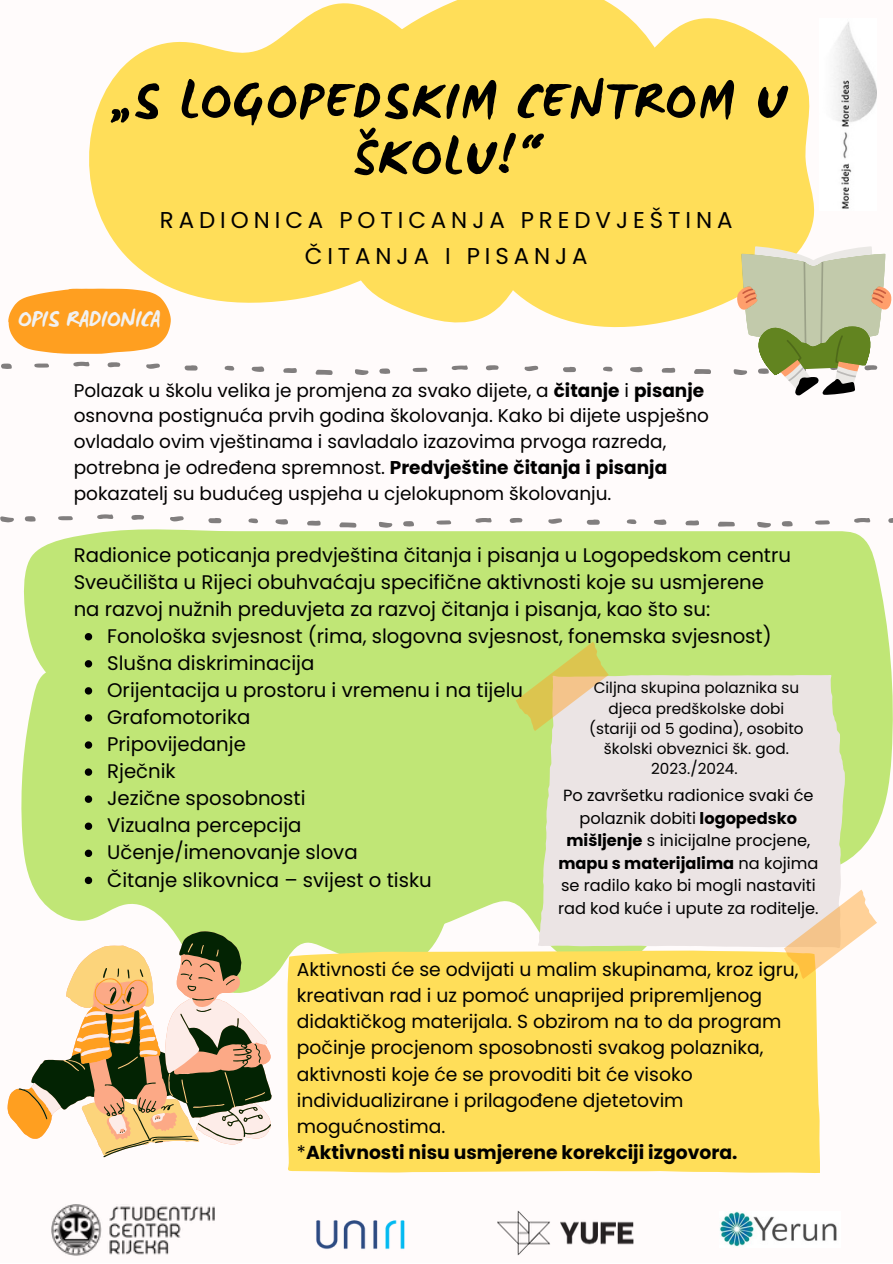
<style>
.page{position:relative;width:893px;height:1264px;background:#fff}
.page>*{position:absolute;margin:0;border:0;box-sizing:border-box;transform-origin:0 0}
.t1{font:700 54.3px/56.2px "WC Mano Negra Bta";letter-spacing:.045em;color:#000;text-align:center}
.t2{font:700 24px "WC Mano Negra Bta";color:#f1f1f1}
.t3{font:22.95px/36px "Poppins";letter-spacing:.215em;color:#000;text-align:center}
.t4{font:19.65px/27px "Poppins";color:#000}
.t5{font:18.75px/26.1px "Poppins";color:#000}
.t6{font:18.45px/25.8px "Poppins";color:#000}
.t7{font:16.2px/22.5px "Poppins";color:#000;text-align:center}
.t8{font:15.3px/20.2px "Poppins";color:#000;text-align:center}
.s1{font-weight:700}
</style>
<div class="page">
<div style="left:0;top:0;width:892px;height:1262px;background:#fffbfb"></div>
<div style="left:24px;top:529px;width:868px;height:334px;background:#c0e676"></div>
<div style="left:21px;top:668px;width:642px;height:310px;background:#c0e676"></div>
<div style="left:287px;top:950px;width:532px;height:223px;background:#ffde59"></div>
<svg style="left:35px;top:32px;width:252px;height:339px;fill:#ffde59"></svg>
<div style="left:287px;top:17px;width:19px;height:284px;background:#ffde59"></div>
<svg style="left:306px;top:0;width:571px;height:373px;fill:#ffde59"></svg>
<svg style="left:85px;top:633px;width:7px;height:7px"></svg>
<svg style="left:85px;top:660px;width:7px;height:7px"></svg>
<svg style="left:85px;top:687px;width:7px;height:7px"></svg>
<svg style="left:85px;top:714px;width:7px;height:7px"></svg>
<svg style="left:85px;top:741px;width:7px;height:7px"></svg>
<svg style="left:85px;top:768px;width:7px;height:7px"></svg>
<svg style="left:85px;top:795px;width:7px;height:7px"></svg>
<svg style="left:85px;top:822px;width:7px;height:8px"></svg>
<svg style="left:85px;top:849px;width:7px;height:8px"></svg>
<svg style="left:85px;top:876px;width:7px;height:8px"></svg>
<div style="left:537px;top:674px;width:307px;height:275px;background:#ebe4e4"></div>
<svg style="left:515px;top:641px;width:93px;height:90px;background:#d8d887"></svg>
<svg style="left:783px;top:889px;width:94px;height:90px"></svg>
<svg style="left:8px;top:1088px;width:11px;height:40px"></svg>
<svg style="left:19px;top:931px;width:253px;height:226px"></svg>
<svg style="left:315px;top:370px;width:18px;height:5px"></svg>
<svg style="left:73px;top:362px;width:17px;height:4px"></svg>
<svg style="left:184px;top:365px;width:14px;height:5px"></svg>
<svg style="left:283px;top:368px;width:14px;height:5px"></svg>
<svg style="left:251px;top:366px;width:13px;height:6px"></svg>
<svg style="left:34px;top:363px;width:15px;height:4px"></svg>
<svg style="left:146px;top:363px;width:14px;height:6px"></svg>
<svg style="left:107px;top:362px;width:13px;height:5px"></svg>
<svg style="left:1px;top:363px;width:11px;height:6px"></svg>
<svg style="left:224px;top:365px;width:10px;height:5px"></svg>
<svg style="left:693px;top:369px;width:18px;height:5px"></svg>
<svg style="left:451px;top:365px;width:17px;height:5px"></svg>
<svg style="left:354px;top:369px;width:15px;height:6px"></svg>
<svg style="left:562px;top:367px;width:14px;height:5px"></svg>
<svg style="left:661px;top:367px;width:14px;height:6px"></svg>
<svg style="left:630px;top:366px;width:12px;height:6px"></svg>
<svg style="left:412px;top:367px;width:15px;height:5px"></svg>
<svg style="left:524px;top:366px;width:14px;height:5px"></svg>
<svg style="left:485px;top:365px;width:13px;height:5px"></svg>
<svg style="left:379px;top:368px;width:11px;height:6px"></svg>
<svg style="left:603px;top:366px;width:9px;height:5px"></svg>
<svg style="left:339px;top:522px;width:17px;height:5px"></svg>
<svg style="left:97px;top:514px;width:16px;height:5px"></svg>
<svg style="left:0;top:516px;width:14px;height:6px"></svg>
<svg style="left:208px;top:518px;width:14px;height:5px"></svg>
<svg style="left:307px;top:520px;width:14px;height:5px"></svg>
<svg style="left:275px;top:519px;width:13px;height:5px"></svg>
<svg style="left:58px;top:516px;width:15px;height:4px"></svg>
<svg style="left:170px;top:516px;width:14px;height:6px"></svg>
<svg style="left:131px;top:515px;width:13px;height:5px"></svg>
<svg style="left:25px;top:516px;width:11px;height:5px"></svg>
<svg style="left:248px;top:518px;width:10px;height:5px"></svg>
<svg style="left:718px;top:521px;width:17px;height:6px"></svg>
<svg style="left:475px;top:518px;width:16px;height:5px"></svg>
<svg style="left:378px;top:521px;width:14px;height:7px"></svg>
<svg style="left:586px;top:519px;width:14px;height:6px"></svg>
<svg style="left:685px;top:520px;width:14px;height:5px"></svg>
<svg style="left:654px;top:519px;width:12px;height:6px"></svg>
<svg style="left:436px;top:520px;width:15px;height:4px"></svg>
<svg style="left:548px;top:518px;width:14px;height:6px"></svg>
<svg style="left:509px;top:518px;width:13px;height:5px"></svg>
<svg style="left:403px;top:521px;width:11px;height:5px"></svg>
<svg style="left:626px;top:519px;width:10px;height:5px"></svg>
<svg style="left:854px;top:518px;width:16px;height:5px"></svg>
<svg style="left:757px;top:522px;width:14px;height:6px"></svg>
<svg style="left:815px;top:520px;width:14px;height:4px"></svg>
<svg style="left:888px;top:518px;width:4px;height:5px"></svg>
<svg style="left:781px;top:521px;width:11px;height:5px"></svg>
<svg style="left:733px;top:246px;width:159px;height:150px"></svg>
<svg style="left:8px;top:288px;width:163px;height:66px;background:#ffac40"></svg>
<img style="left:819px;top:19px;width:57px;height:191px">
<img style="left:316px;top:1220px;width:89px;height:30px">
<img style="left:498px;top:1211px;width:136px;height:44px">
<img style="left:52px;top:1204px;width:163px;height:51px">
<img style="left:719px;top:1211px;width:118px;height:36px">
<h1 class="t1" style="left:108px;top:76px;width:679px">„S LOGOPEDSKIM CENTROM U<br>ŠKOLU!“</h1>
<p class="t3" style="left:160px;top:202px;width:574px">RADIONICA POTICANJA PREDVJEŠTINA<br>ČITANJA I PISANJA</p>
<p class="t2" style="left:18px;top:304px;width:144px">OPIS RADIONICA</p>
<p class="t6" style="left:74px;top:377px;width:636px">Polazak u školu velika je promjena za svako dijete, a <span class="s1">čitanje</span> i <span class="s1">pisanje </span>osnovna postignuća prvih godina školovanja. Kako bi dijete uspješno ovladalo ovim vještinama i savladalo izazovima prvoga razreda, potrebna je određena spremnost. <span class="s1">Predvještine čitanja i pisanja </span>pokazatelj su budućeg uspjeha u cjelokupnom školovanju.</p>
<p class="t4" style="left:74px;top:541px;width:718px">Radionice poticanja predvještina čitanja i pisanja u Logopedskom centru<br>Sveučilišta u Rijeci obuhvaćaju specifične aktivnosti koje su usmjerene na razvoj nužnih preduvjeta za razvoj čitanja i pisanja, kao što su:</p>
<p class="t4" style="left:107px;top:622px;width:666px">Fonološka svjesnost (rima, slogovna svjesnost, fonemska svjesnost)<br>Slušna diskriminacija<br>Orijentacija u prostoru i vremenu i na tijelu<br>Grafomotorika<br>Pripovijedanje<br>Rječnik<br>Jezične sposobnosti<br>Vizualna percepcija<br>Učenje/imenovanje slova<br>Čitanje slikovnica – svijest o tisku</p>
<p class="t8" style="left:589px;top:677px;width:216px">Ciljna skupina polaznika su djeca predškolske dobi (stariji od 5 godina), osobito školski obveznici šk. god.<br>2023./2024.</p>
<p class="t7" style="left:558px;top:784px;width:262px">Po završetku radionice svaki će polaznik dobiti <span class="s1">logopedsko mišljenje</span> s inicijalne procjene, <span class="s1">mapu s materijalima</span> na kojima se radilo kako bi mogli nastaviti rad kod kuće i upute za roditelje.</p>
<p class="t5" style="left:297px;top:956px;width:503px">Aktivnosti će se odvijati u malim skupinama, kroz igru, kreativan rad i uz pomoć unaprijed pripremljenog didaktičkog materijala. S obzirom na to da program počinje procjenom sposobnosti svakog polaznika, aktivnosti koje će se provoditi bit će visoko individualizirane i prilagođene djetetovim mogućnostima.<br>*<span class="s1">Aktivnosti nisu usmjerene korekciji izgovora.</span></p>
</div>
